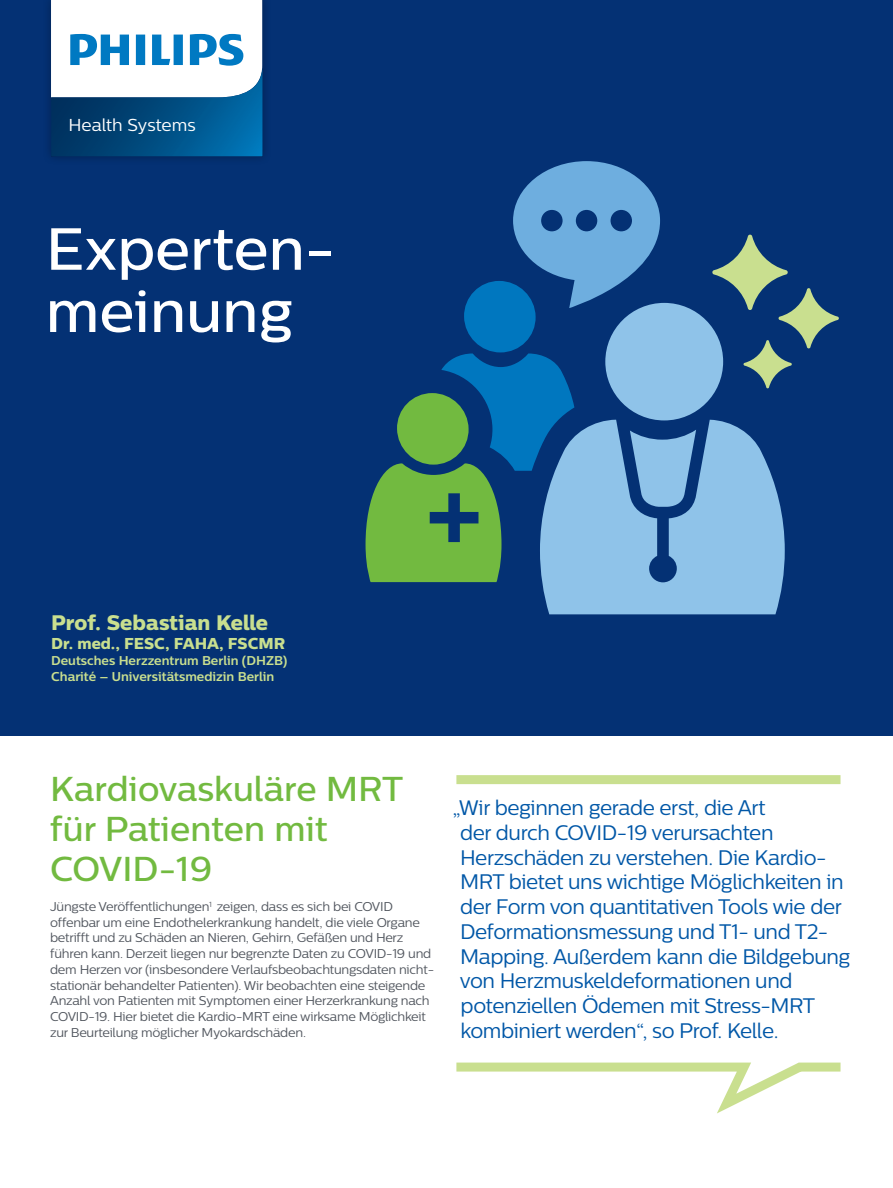
<style>
.page{position:relative;width:893px;height:1188px;background:#fff}
.page>*{position:absolute;margin:0;border:0;box-sizing:border-box;transform-origin:0 0}
._05_Main_Heading_Sma{font:500 59.25px/62.2px "Centrale Sans";color:#fff}
._05_Main_Heading_Sma-2{font:500 34.5px/39.8px "Centrale Sans";color:#72ba40}
._03_Introduction_13{font:21px/24.8px "Centrale Sans";letter-spacing:-.02em;color:#0157a7}
._02_Body_Text_8_11{font:21px "Centrale Sans X Bold";color:#c9df8f}
.t1{font:17.25px "Centrale Sans";letter-spacing:-.005em;color:#fff}
._02_Body_Text_8_11-2{font:15.75px "Centrale Sans X Bold";color:#c9df8f}
._03_Introduction_13-2{font:12.75px/15.8px "Centrale Sans";letter-spacing:-.02em;color:#52575f}
._02_Body_Text_8_11-3{font:700 12.75px "Centrale Sans";color:#c9df8f}
</style>
<div class="page">
<div style="left:0;top:0;width:893px;height:736px;background:#043174"></div>
<div style="left:605px;top:303px;width:118px;height:117px;background:#8fc3e9;border-radius:50%"></div>
<svg style="left:542px;top:420px;width:243px;height:194px;fill:#8fc3e9"></svg>
<div style="left:464px;top:281px;width:72px;height:71px;background:#0077bf;border-radius:50%"></div>
<svg style="left:366px;top:353px;width:208px;height:229px"></svg>
<svg style="left:712px;top:234px;width:127px;height:155px"></svg>
<svg style="left:513px;top:161px;width:147px;height:147px"></svg>
<div style="left:456px;top:775px;width:384px;height:9px;background:#c9df8f"></div>
<svg style="left:456px;top:1062px;width:385px;height:52px"></svg>
<div style="left:42px;top:0;width:230px;height:165px;background:#032f6f"></div>
<div style="left:49px;top:0;width:214px;height:159px;background:#231f20;opacity:.35"></div>
<svg style="left:51px;top:0;width:211px;height:156px;background:#85aec9"></svg>
<p class="t1" style="left:69px;top:115px;width:129px">Health Systems</p>
<p class="_05_Main_Heading_Sma" style="left:46px;top:217px;width:291px">Experten&shy;meinung</p>
<p class="_02_Body_Text_8_11" style="left:51px;top:610px;width:219px">Prof. Sebastian Kelle</p>
<p class="_02_Body_Text_8_11-2" style="left:51px;top:634px;width:235px">Dr. med., FESC, FAHA, FSCMR</p>
<p class="_02_Body_Text_8_11-3" style="left:51px;top:653px;width:238px">Deutsches Herzzentrum Berlin (DHZB)</p>
<p class="_02_Body_Text_8_11-3" style="left:51px;top:668px;width:225px">Charité – Universitätsmedizin Berlin</p>
<p class="_05_Main_Heading_Sma-2" style="left:50px;top:768px;width:355px">Kardiovaskuläre MRT für Patienten mit<br>COVID-19</p>
<p class="_03_Introduction_13-2" style="left:50px;top:898px;width:386px">Jüngste Veröffentlichungen<sup>1</sup> zeigen, dass es sich bei COVID offenbar um eine Endothelerkrankung handelt, die viele Organe betrifft und zu Schäden an Nieren, Gehirn, Gefäßen und Herz führen kann. Derzeit liegen nur begrenzte Daten zu COVID-19 und dem Herzen vor (insbesondere Verlaufsbeobachtungsdaten nicht&shy;stationär behandelter Patienten). Wir beobachten eine steigende Anzahl von Patienten mit Symptomen einer Herzerkrankung nach COVID-19. Hier bietet die Kardio-MRT eine wirksame Möglichkeit zur Beurteilung möglicher Myokardschäden.</p>
<p class="_03_Introduction_13" style="left:460px;top:795px;width:392px;text-indent:-8px">„Wir beginnen gerade erst, die Art<br>der durch COVID-19 verursachten Herzschäden zu verstehen. Die Kardio-MRT bietet uns wichtige Möglichkeiten in der Form von quantitativen Tools wie der Deformationsmessung und T1- und T2- Mapping. Außerdem kann die Bildgebung von Herzmuskeldeformationen und potenziellen Ödemen mit Stress-MRT kombiniert werden“, so Prof. Kelle.</p>
</div>
